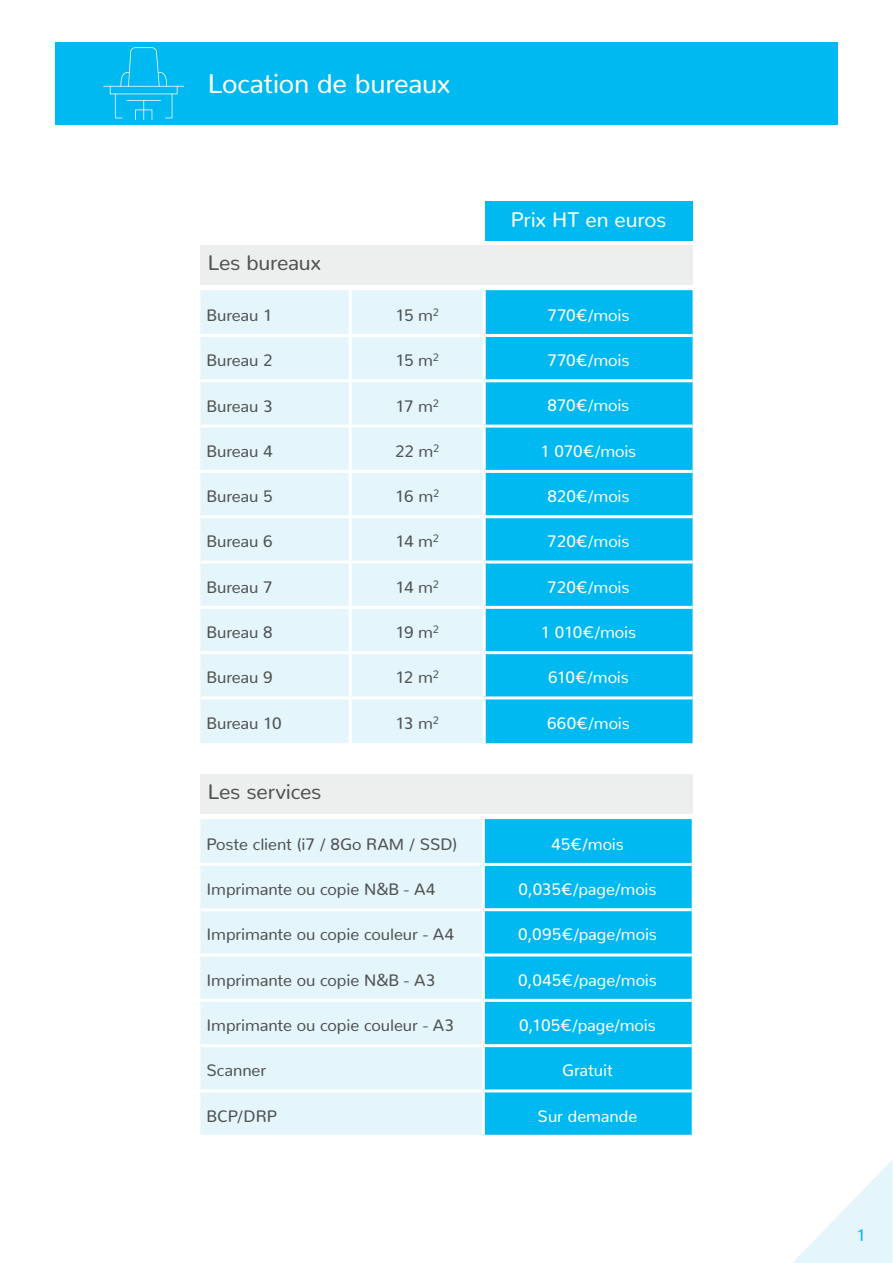
<style>
.page{position:relative;width:893px;height:1263px;background:#fff}
.page>*{position:absolute;margin:0;border:0;box-sizing:border-box;transform-origin:0 0}
.t1{font:27px "Nunito";letter-spacing:-.01em;color:#fff}
.t2{font:21px "Nunito";letter-spacing:-.01em;color:#505453}
.t3{font:21px "Nunito";letter-spacing:-.01em;color:#fff}
.t4{font:16.65px "Nunito";color:#00b9f1}
.t5{font:16.5px "Nunito";letter-spacing:-.005em;color:#505453}
.t6{font:16.5px "Nunito";letter-spacing:-.005em;color:#fff}
</style>
<div class="page">
<svg style="left:793px;top:1160px;width:100px;height:103px"></svg>
<div style="left:55px;top:43px;width:783px;height:82px;background:#00b9f1"></div>
<svg style="left:103px;top:47px;width:81px;height:73px"></svg>
<div style="left:485px;top:201px;width:208px;height:40px;background:#00b9f1"></div>
<div style="left:200px;top:245px;width:493px;height:40px;background:#edeeee"></div>
<div style="left:200px;top:774px;width:493px;height:40px;background:#edeeee"></div>
<div style="left:200px;top:290px;width:283px;height:453px;background:#e5f5fc"></div>
<div style="left:486px;top:290px;width:207px;height:453px;background:#00b9f1"></div>
<hr style="left:349px;top:290px;width:3px;height:44px;background:#fff">
<hr style="left:200px;top:334px;width:150px;height:3px;background:#fff">
<hr style="left:350px;top:334px;width:134px;height:3px;background:#fff">
<hr style="left:349px;top:337px;width:3px;height:42px;background:#fff">
<hr style="left:484px;top:334px;width:209px;height:3px;background:#fff">
<hr style="left:200px;top:379px;width:150px;height:3px;background:#fff">
<hr style="left:350px;top:379px;width:134px;height:3px;background:#fff">
<hr style="left:349px;top:382px;width:3px;height:43px;background:#fff">
<hr style="left:484px;top:379px;width:209px;height:3px;background:#fff">
<hr style="left:200px;top:425px;width:150px;height:3px;background:#fff">
<hr style="left:350px;top:425px;width:134px;height:3px;background:#fff">
<hr style="left:349px;top:428px;width:3px;height:42px;background:#fff">
<hr style="left:484px;top:425px;width:209px;height:3px;background:#fff">
<hr style="left:200px;top:470px;width:150px;height:3px;background:#fff">
<hr style="left:350px;top:470px;width:134px;height:3px;background:#fff">
<hr style="left:349px;top:473px;width:3px;height:42px;background:#fff">
<hr style="left:484px;top:470px;width:209px;height:3px;background:#fff">
<hr style="left:200px;top:515px;width:150px;height:3px;background:#fff">
<hr style="left:350px;top:515px;width:134px;height:3px;background:#fff">
<hr style="left:349px;top:518px;width:3px;height:42px;background:#fff">
<hr style="left:484px;top:515px;width:209px;height:3px;background:#fff">
<hr style="left:200px;top:560px;width:150px;height:3px;background:#fff">
<hr style="left:350px;top:560px;width:134px;height:3px;background:#fff">
<hr style="left:349px;top:563px;width:3px;height:43px;background:#fff">
<hr style="left:484px;top:560px;width:209px;height:3px;background:#fff">
<hr style="left:200px;top:606px;width:150px;height:3px;background:#fff">
<hr style="left:350px;top:606px;width:134px;height:3px;background:#fff">
<hr style="left:349px;top:609px;width:3px;height:42px;background:#fff">
<hr style="left:484px;top:606px;width:209px;height:3px;background:#fff">
<hr style="left:200px;top:651px;width:150px;height:3px;background:#fff">
<hr style="left:350px;top:651px;width:134px;height:3px;background:#fff">
<hr style="left:349px;top:654px;width:3px;height:42px;background:#fff">
<hr style="left:484px;top:651px;width:209px;height:3px;background:#fff">
<hr style="left:200px;top:696px;width:150px;height:3px;background:#fff">
<hr style="left:350px;top:696px;width:134px;height:3px;background:#fff">
<hr style="left:349px;top:699px;width:3px;height:44px;background:#fff">
<hr style="left:484px;top:696px;width:209px;height:3px;background:#fff">
<div style="left:200px;top:819px;width:282px;height:316px;background:#e5f5fc"></div>
<div style="left:485px;top:819px;width:207px;height:316px;background:#00b9f1"></div>
<hr style="left:200px;top:863px;width:283px;height:3px;background:#fff">
<hr style="left:483px;top:863px;width:209px;height:3px;background:#fff">
<hr style="left:200px;top:908px;width:283px;height:3px;background:#fff">
<hr style="left:483px;top:908px;width:209px;height:3px;background:#fff">
<hr style="left:200px;top:953px;width:283px;height:3px;background:#fff">
<hr style="left:483px;top:953px;width:209px;height:3px;background:#fff">
<hr style="left:200px;top:999px;width:283px;height:3px;background:#fff">
<hr style="left:483px;top:999px;width:209px;height:3px;background:#fff">
<hr style="left:200px;top:1044px;width:283px;height:3px;background:#fff">
<hr style="left:483px;top:1044px;width:209px;height:3px;background:#fff">
<hr style="left:200px;top:1089px;width:283px;height:3px;background:#fff">
<hr style="left:483px;top:1089px;width:209px;height:3px;background:#fff">
<h1 class="t1" style="left:208px;top:60px;width:244px">Location de bureaux</h1>
<p class="t2" style="left:208px;top:244px;width:115px">Les bureaux</p>
<p class="t3" style="left:511px;top:201px;width:157px">Prix HT en euros</p>
<p class="t5" style="left:206px;top:301px;width:68px">Bureau 1</p>
<p class="t5" style="left:395px;top:301px;width:45px">15 m<sup>2</sup></p>
<p class="t6" style="left:547px;top:301px;width:84px">770€/mois</p>
<p class="t5" style="left:206px;top:346px;width:68px">Bureau 2</p>
<p class="t5" style="left:395px;top:346px;width:45px">15 m<sup>2</sup></p>
<p class="t6" style="left:547px;top:346px;width:84px">770€/mois</p>
<p class="t5" style="left:206px;top:391px;width:68px">Bureau 3</p>
<p class="t5" style="left:395px;top:391px;width:45px">17 m<sup>2</sup></p>
<p class="t6" style="left:547px;top:391px;width:83px">870€/mois</p>
<p class="t5" style="left:206px;top:437px;width:68px">Bureau 4</p>
<p class="t5" style="left:395px;top:437px;width:46px">22 m<sup>2</sup></p>
<p class="t6" style="left:540px;top:437px;width:97px">1 070€/mois</p>
<p class="t5" style="left:206px;top:482px;width:68px">Bureau 5</p>
<p class="t5" style="left:395px;top:482px;width:45px">16 m<sup>2</sup></p>
<p class="t6" style="left:547px;top:482px;width:84px">820€/mois</p>
<p class="t5" style="left:206px;top:527px;width:68px">Bureau 6</p>
<p class="t5" style="left:395px;top:527px;width:45px">14 m<sup>2</sup></p>
<p class="t6" style="left:547px;top:527px;width:84px">720€/mois</p>
<p class="t5" style="left:206px;top:573px;width:68px">Bureau 7</p>
<p class="t5" style="left:395px;top:573px;width:45px">14 m<sup>2</sup></p>
<p class="t6" style="left:547px;top:573px;width:84px">720€/mois</p>
<p class="t5" style="left:206px;top:618px;width:68px">Bureau 8</p>
<p class="t5" style="left:395px;top:618px;width:45px">19 m<sup>2</sup></p>
<p class="t6" style="left:541px;top:618px;width:97px">1 010€/mois</p>
<p class="t5" style="left:206px;top:663px;width:68px">Bureau 9</p>
<p class="t5" style="left:396px;top:663px;width:45px">12 m<sup>2</sup></p>
<p class="t6" style="left:548px;top:663px;width:82px">610€/mois</p>
<p class="t5" style="left:206px;top:709px;width:77px">Bureau 10</p>
<p class="t5" style="left:396px;top:709px;width:45px">13 m<sup>2</sup></p>
<p class="t6" style="left:547px;top:709px;width:84px">660€/mois</p>
<p class="t2" style="left:208px;top:773px;width:115px">Les services</p>
<p class="t5" style="left:206px;top:830px;width:253px">Poste client (i7 / 8Go RAM / SSD)</p>
<p class="t6" style="left:551px;top:830px;width:74px">45€/mois</p>
<p class="t5" style="left:206px;top:875px;width:230px">Imprimante ou copie N&amp;B - A4</p>
<p class="t6" style="left:519px;top:875px;width:139px">0,035€/page/mois</p>
<p class="t5" style="left:206px;top:920px;width:249px">Imprimante ou copie couleur - A4</p>
<p class="t6" style="left:518px;top:920px;width:140px">0,095€/page/mois</p>
<p class="t5" style="left:206px;top:966px;width:230px">Imprimante ou copie N&amp;B - A3</p>
<p class="t6" style="left:518px;top:966px;width:140px">0,045€/page/mois</p>
<p class="t5" style="left:206px;top:1011px;width:249px">Imprimante ou copie couleur - A3</p>
<p class="t6" style="left:519px;top:1011px;width:138px">0,105€/page/mois</p>
<p class="t5" style="left:206px;top:1056px;width:62px">Scanner</p>
<p class="t6" style="left:562px;top:1056px;width:52px">Gratuit</p>
<p class="t5" style="left:206px;top:1102px;width:72px">BCP/DRP</p>
<p class="t6" style="left:538px;top:1102px;width:101px">Sur demande</p>
<p class="t4" style="left:857px;top:1221px;width:11px">1</p>
</div>
